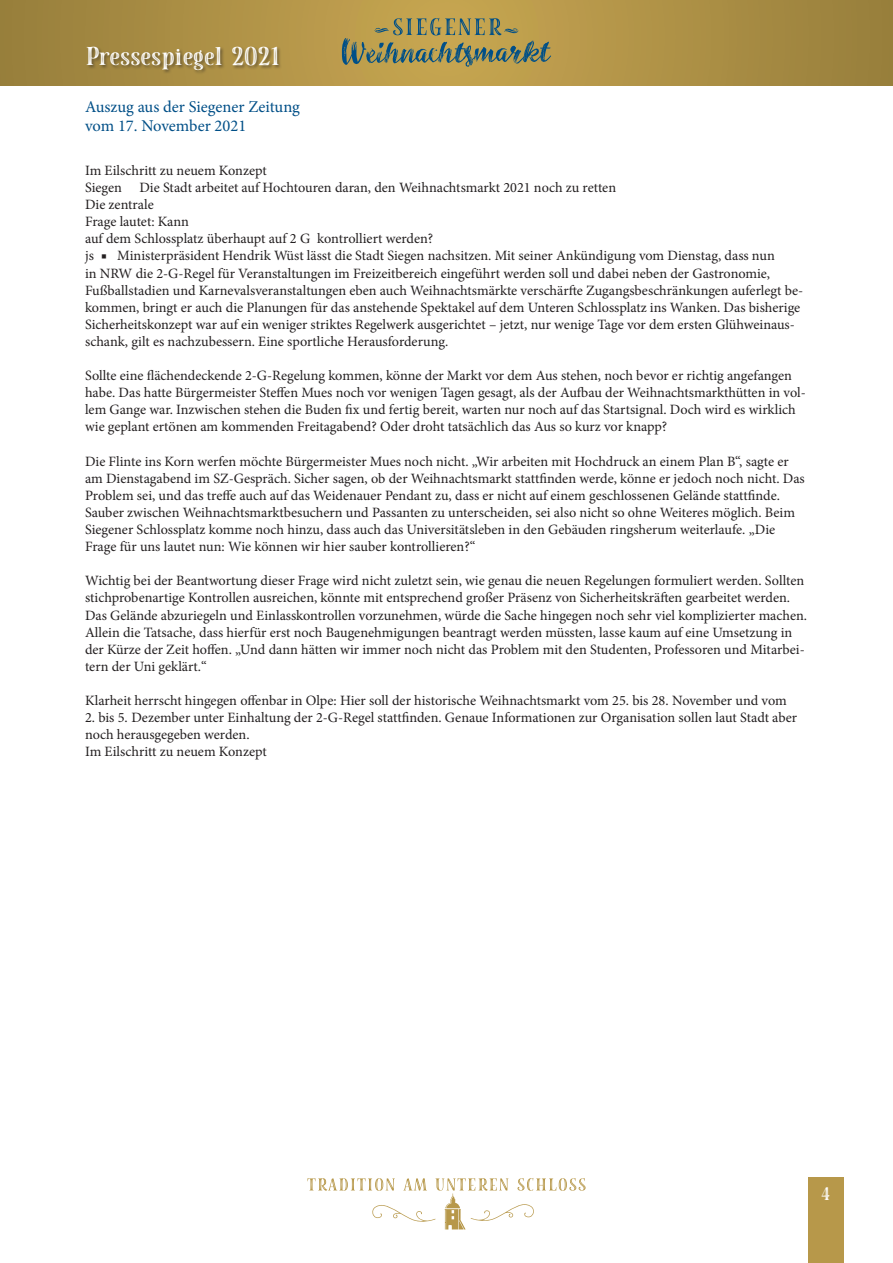
<style>
.page{position:relative;width:893px;height:1263px;background:#fff}
.page>*{position:absolute;margin:0;border:0;box-sizing:border-box;transform-origin:0 0}
.t1{font:25.8px "LP Serif Inline";color:#fff}
.t2{font:18px "LP Serif Inline";color:#fff}
.t3{font:16.5px/19.8px "Minion Pro";color:#004f87}
.t4{font:14.25px/17.1px "Minion Pro";color:#231f20}
</style>
<div class="page">
<svg style="left:0;top:0;width:893px;height:85px;background:#ac8f45"></svg>
<div style="left:808px;top:1178px;width:36px;height:85px;background:#b7984a"></div>
<div style="left:86px;top:46px;width:197px;height:29px;background:#231f20;opacity:.5"></div>
<svg style="left:307px;top:1178px;width:279px;height:51px"></svg>
<svg style="left:342px;top:18px;width:209px;height:49px;background:#999059"></svg>
<h1 class="t1" style="left:85px;top:38px;width:196px">Pressespiegel 2021</h1>
<p class="t3" style="left:85px;top:96px;width:216px">Auszug aus der Siegener Zeitung vom 17. November 2021</p>
<p class="t4" style="left:85px;top:162px;width:720px">Im Eilschritt zu neuem Konzept<br>Siegen Die Stadt arbeitet auf Hochtouren daran, den Weihnachtsmarkt 2021 noch zu retten<br>Die zentrale<br>Frage lautet: Kann<br>auf dem Schlossplatz überhaupt auf 2 G kontrolliert werden?<br>js ■ Ministerpräsident Hendrik Wüst lässt die Stadt Siegen nachsitzen. Mit seiner Ankündigung vom Dienstag, dass nun<br>in NRW die 2-G-Regel für Veranstaltungen im Freizeitbereich eingeführt werden soll und dabei neben der Gastronomie, Fußballstadien und Karnevalsveranstaltungen eben auch Weihnachtsmärkte verschärfte Zugangsbeschränkungen auferlegt be&shy;kommen, bringt er auch die Planungen für das anstehende Spektakel auf dem Unteren Schlossplatz ins Wanken. Das bisherige Sicherheitskonzept war auf ein weniger striktes Regelwerk ausgerichtet – jetzt, nur wenige Tage vor dem ersten Glühweinaus&shy;schank, gilt es nachzubessern. Eine sportliche Herausforderung.</p>
<p class="t4" style="left:85px;top:367px;width:722px">Sollte eine flächendeckende 2-G-Regelung kommen, könne der Markt vor dem Aus stehen, noch bevor er richtig angefangen habe. Das hatte Bürgermeister Steffen Mues noch vor wenigen Tagen gesagt, als der Aufbau der Weihnachtsmarkthütten in vol&shy;lem Gange war. Inzwischen stehen die Buden fix und fertig bereit, warten nur noch auf das Startsignal. Doch wird es wirklich wie geplant ertönen am kommenden Freitagabend? Oder droht tatsächlich das Aus so kurz vor knapp?</p>
<p class="t4" style="left:85px;top:453px;width:721px">Die Flinte ins Korn werfen möchte Bürgermeister Mues noch nicht. „Wir arbeiten mit Hochdruck an einem Plan B“, sagte er am Dienstagabend im SZ-Gespräch. Sicher sagen, ob der Weihnachtsmarkt stattfinden werde, könne er jedoch noch nicht. Das Problem sei, und das treffe auch auf das Weidenauer Pendant zu, dass er nicht auf einem geschlossenen Gelände stattfinde.<br>Sauber zwischen Weihnachtsmarktbesuchern und Passanten zu unterscheiden, sei also nicht so ohne Weiteres möglich. Beim Siegener Schlossplatz komme noch hinzu, dass auch das Universitätsleben in den Gebäuden ringsherum weiterlaufe. „Die Frage für uns lautet nun: Wie können wir hier sauber kontrollieren?“</p>
<p class="t4" style="left:85px;top:572px;width:724px">Wichtig bei der Beantwortung dieser Frage wird nicht zuletzt sein, wie genau die neuen Regelungen formuliert werden. Sollten stichprobenartige Kontrollen ausreichen, könnte mit entsprechend großer Präsenz von Sicherheitskräften gearbeitet werden.<br>Das Gelände abzuriegeln und Einlasskontrollen vorzunehmen, würde die Sache hingegen noch sehr viel komplizierter machen.<br>Allein die Tatsache, dass hierfür erst noch Baugenehmigungen beantragt werden müssten, lasse kaum auf eine Umsetzung in der Kürze der Zeit hoffen. „Und dann hätten wir immer noch nicht das Problem mit den Studenten, Professoren und Mitarbei&shy;tern der Uni geklärt.“</p>
<p class="t4" style="left:85px;top:692px;width:703px">Klarheit herrscht hingegen offenbar in Olpe: Hier soll der historische Weihnachtsmarkt vom 25. bis 28. November und vom</p>
<p class="t4" style="left:85px;top:709px;width:714px">2. bis 5. Dezember unter Einhaltung der 2-G-Regel stattfinden. Genaue Informationen zur Organisation sollen laut Stadt aber noch herausgegeben werden.<br>Im Eilschritt zu neuem Konzept</p>
<p class="t2" style="left:821px;top:1182px;width:10px">4</p>
</div>
